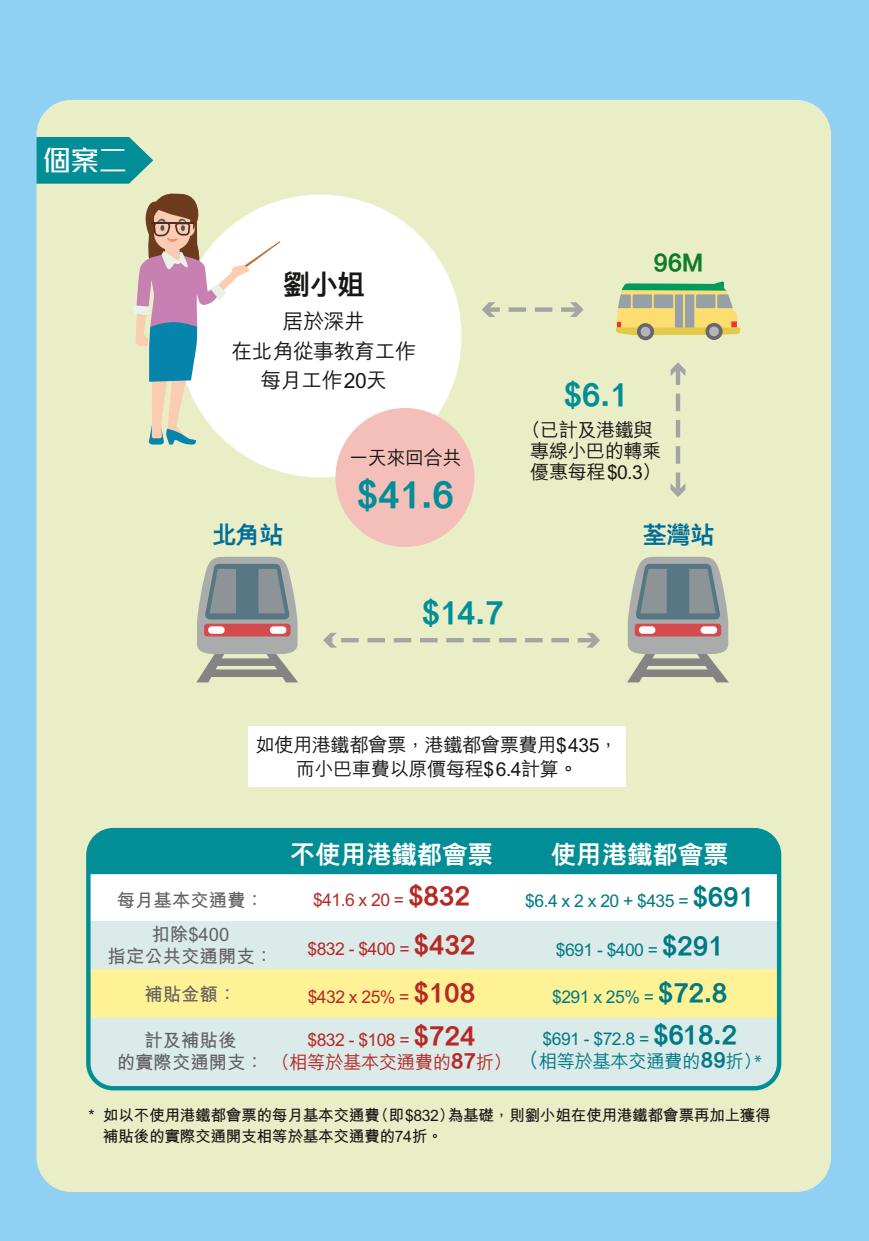
<style>
.page{position:relative;width:869px;height:1241px;background:#fff}
.page>*{position:absolute;margin:0;border:0;box-sizing:border-box;transform-origin:0 0}
.t1{font:800 36.75px "M Hei HK";color:#018e96}
.t2{font:800 31.5px "M Hei HK";color:#018e96}
.t3{font:500 28px "M Stiff Hei HK";color:#fff}
.t4{font:800 28px "M Hei HK";color:#181716}
.t5{font:800 25.38px "M Hei HK";color:#fff}
.t6{font:800 24.5px "M Hei HK";letter-spacing:-.03em;color:#016e9a}
.t7{font:800 24.5px "M Hei HK";color:#0f7c2c}
.t8{font:500 21px/29.8px "M Hei HK";letter-spacing:-.025em;color:#181716;text-align:center}
.t9{font:500 19.25px/21px "M Hei HK";letter-spacing:-.025em;color:#181716;text-align:center}
.t10{font:700 18.38px/34.1px "M Hei HK";color:#626161;text-align:center}
.t11{font:500 17.5px "M Hei HK";letter-spacing:-.03em;color:#007a85}
.t12{font:500 17.5px "M Hei HK";letter-spacing:-.03em;color:#b72924}
.t13{font:700 15.75px/21px "M Hei HK";letter-spacing:-.025em;color:#181716}
.s1{font-weight:800;font-size:26.25px}
.s2{font-weight:500;color:#b72924}
.s3{font-weight:800;font-size:21px;color:#b72924}
.s4{font-weight:500;font-size:21px;color:#007a85}
.s5{font-weight:500;color:#007a85}
.s6{font-weight:800;font-size:21px;color:#007a85}
.s7{font-family:"Myriad Pro";font-weight:400;color:#007a85}
</style>
<div class="page">
<div style="left:0;top:0;width:868px;height:1240px;background:#90d0f2"></div>
<div style="left:36px;top:100px;width:794px;height:1091px;background:#eaeec7;border-radius:35px"></div>
<div style="left:178px;top:194px;width:283px;height:283px;background:#fff;border-radius:50%"></div>
<div style="left:88px;top:830px;width:690px;height:258px;background:#fff;border-radius:31px"></div>
<div style="left:91px;top:832px;width:685px;height:42px;background:#018e96"></div>
<div style="left:88px;top:921px;width:690px;height:48px;background:#daebea"></div>
<div style="left:91px;top:1017px;width:686px;height:71px;background:#daebea"></div>
<svg style="left:196px;top:556px;width:102px;height:126px"></svg>
<svg style="left:36px;top:137px;width:117px;height:47px;background:#1a989b"></svg>
<svg style="left:323px;top:632px;width:277px;height:15px"></svg>
<svg style="left:627px;top:556px;width:101px;height:126px"></svg>
<div style="left:335px;top:408px;width:139px;height:139px;background:#f5bfb9;border-radius:50%"></div>
<div style="left:248px;top:726px;width:377px;height:60px;background:#fff"></div>
<div style="left:89px;top:968px;width:689px;height:49px;background:#fff195"></div>
<div style="left:86px;top:827px;width:695px;height:263px;border:4px solid #018e96;border-radius:25px"></div>
<svg style="left:133px;top:193px;width:147px;height:251px"></svg>
<svg style="left:616px;top:281px;width:123px;height:54px;background:#bfc483"></svg>
<svg style="left:705px;top:323px;width:17px;height:17px"></svg>
<svg style="left:708px;top:326px;width:10px;height:10px"></svg>
<svg style="left:636px;top:323px;width:17px;height:17px"></svg>
<div style="left:640px;top:327px;width:10px;height:9px;background:#b2b6b9;border-radius:50%"></div>
<svg style="left:482px;top:302px;width:101px;height:15px"></svg>
<svg style="left:670px;top:362px;width:15px;height:135px"></svg>
<h3 class="t3" style="left:43px;top:147px;width:85px">個案二</h3>
<h3 class="t4" style="left:282px;top:271px;width:84px">劉小姐</h3>
<h3 class="t8" style="left:231px;top:304px;width:186px">居於深井<br>在北角從事教育工作每月工作20天</h3>
<p class="t9" style="left:349px;top:445px;width:114px">一天來回合共</p>
<h1 class="t1" style="left:356px;top:476px;width:99px">$41.6</h1>
<h3 class="t7" style="left:652px;top:251px;width:51px">96M</h3>
<h2 class="t2" style="left:563px;top:379px;width:67px">$6.1</h2>
<p class="t9" style="left:521px;top:418px;width:141px">（已計及港鐵與專線小巴的轉乘優惠每程$0.3）</p>
<h3 class="t6" style="left:211px;top:522px;width:74px">北角站</h3>
<h3 class="t6" style="left:642px;top:522px;width:74px">荃灣站</h3>
<h2 class="t2" style="left:421px;top:598px;width:84px">$14.7</h2>
<p class="t9" style="left:255px;top:730px;width:364px;line-height:24.5px">如使用港鐵都會票，港鐵都會票費用$435，而小巴車費以原價每程$6.4計算。</p>
<h3 class="t5" style="left:290px;top:841px;width:204px">不使用港鐵都會票</h3>
<h3 class="t5" style="left:550px;top:841px;width:179px">使用港鐵都會票</h3>
<p class="t12" style="left:313px;top:887px;width:159px">$41.6 x 20 = <span class="s1">$832</span></p>
<p class="t12" style="left:307px;top:936px;width:170px">$832 - $400 = <span class="s1">$432</span></p>
<p class="t12" style="left:307px;top:983px;width:169px">$432 x 25% = <span class="s1">$108</span></p>
<p class="t12" style="left:307px;top:1027px;width:170px">$832 - $108 = <span class="s1">$724</span></p>
<p class="t11" style="left:525px;top:887px;width:231px">$6.4 x 2 x 20 + $435 = <span class="s1">$691</span></p>
<p class="t11" style="left:555px;top:936px;width:170px">$691 - $400 = <span class="s1">$291</span></p>
<p class="t11" style="left:552px;top:983px;width:177px">$291 x 25% = <span class="s1">$72.8</span></p>
<p class="t11" style="left:542px;top:1025px;width:196px">$691 - $72.8 = <span class="s1">$618.2</span></p>
<p class="t10" style="left:117px;top:881px;width:148px">每月基本交通費：扣除$400</p>
<p class="t10" style="left:108px;top:935px;width:167px;line-height:37.6px">指定公共交通開支：補貼金額：</p>
<p class="t10" style="left:117px;top:1027px;width:646px;line-height:22.2px;text-align:left;text-indent:28px">計及補貼後<br>的實際交通開支：<span class="s2">（相等於基本交通費的</span><span class="s3">87</span><span class="s2">折）</span><span class="s4">（</span><span class="s5">相等於基本交通費的</span><span class="s6">89</span><span class="s5">折）</span><span class="s7">*</span></p>
<p class="t13" style="left:103px;top:1102px;width:669px;text-indent:-14px">* 如以不使用港鐵都會票的每月基本交通費（即$832）為基礎，則劉小姐在使用港鐵都會票再加上獲得補貼後的實際交通開支相等於基本交通費的74折。</p>
</div>
